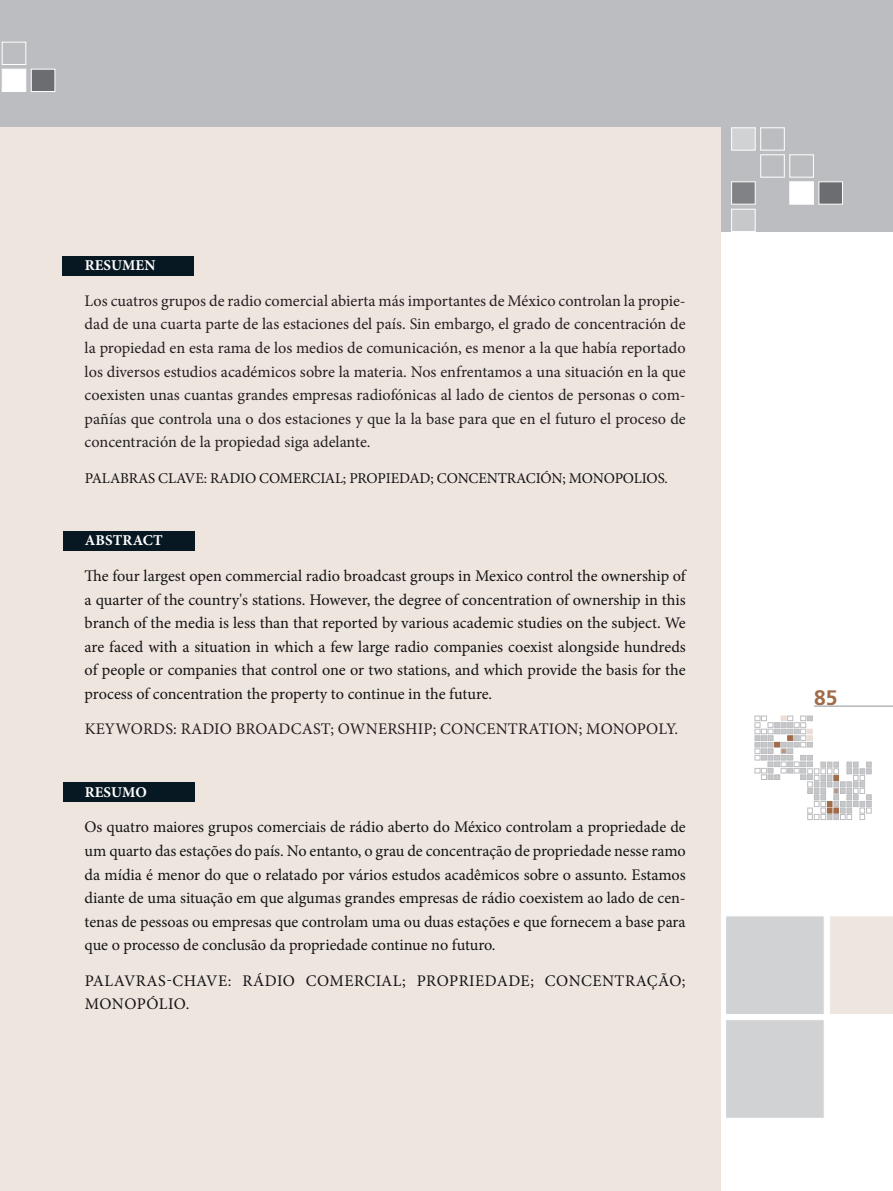
<style>
.page{position:relative;width:893px;height:1191px;background:#fff}
.page>*{position:absolute;margin:0;border:0;box-sizing:border-box;transform-origin:0 0}
.t1{font:700 21px "Frutiger";color:#a06b49}
.t2{font:16.2px/23.5px "Minion Pro";color:#141313;text-align:justify}
.t3{font:16.2px/23.5px "Minion Pro";color:#231f20;text-align:justify}
.t4{font:16.2px "Minion Pro";letter-spacing:.03em;color:#141313}
.t5{font:16.2px "Minion Pro";letter-spacing:.02em;color:#141313}
.t6{font:15px "Minion Pro";letter-spacing:-.01em;color:#141313}
.t7{font:700 15px "Minion Pro";letter-spacing:.01em;color:#fff}
</style>
<div class="page">
<svg style="left:755px;top:716px;width:116px;height:103px"></svg>
<hr style="left:814px;top:706px;width:79px;height:1px;background:#b2b3b7">
<div style="left:0;top:0;width:893px;height:232px;background:#bcbdc0"></div>
<div style="left:725px;top:915px;width:100px;height:100px;background:#d1d2d4;border:1px solid #fff"></div>
<div style="left:830px;top:916px;width:63px;height:98px;background:#eee5df"></div>
<div style="left:731px;top:182px;width:24px;height:22px;background:#808285"></div>
<div style="left:790px;top:182px;width:24px;height:22px;background:#fff"></div>
<div style="left:819px;top:182px;width:24px;height:22px;background:#6c6d70"></div>
<div style="left:760px;top:155px;width:24px;height:22px;border:1px solid #fff"></div>
<div style="left:790px;top:155px;width:24px;height:22px;border:1px solid #fff"></div>
<div style="left:731px;top:128px;width:24px;height:22px;background:#d1d2d4;border:1px solid #fff"></div>
<div style="left:760px;top:128px;width:24px;height:22px;border:1px solid #fff"></div>
<div style="left:731px;top:209px;width:24px;height:23px;background:#c7c8ca;border:1px solid #fff"></div>
<div style="left:2px;top:69px;width:24px;height:23px;background:#fff"></div>
<div style="left:31px;top:69px;width:24px;height:23px;background:#6c6d70;border:1px solid #fff"></div>
<div style="left:2px;top:42px;width:24px;height:23px;border:1px solid #fff"></div>
<div style="left:725px;top:1019px;width:100px;height:99px;background:#d1d2d4;border:1px solid #fff"></div>
<div style="left:0;top:128px;width:721px;height:1063px;background:#eee5df"></div>
<div style="left:63px;top:256px;width:131px;height:20px;background:#071822"></div>
<div style="left:63px;top:531px;width:131px;height:20px;background:#071822"></div>
<div style="left:64px;top:782px;width:131px;height:19px;background:#071822"></div>
<p class="t7" style="left:85px;top:255px;width:72px">RESUMEN</p>
<p class="t3" style="left:85px;top:289px;width:603px">Los cuatros grupos de radio comercial abierta más importantes de México controlan la propie&shy;dad de una cuarta parte de las estaciones del país. Sin embargo, el grado de concentración de la propiedad en esta rama de los medios de comunicación, es menor a la que había reportado los diversos estudios académicos sobre la materia. Nos enfrentamos a una situación en la que coexisten unas cuantas grandes empresas radiofónicas al lado de cientos de personas o com&shy;pañías que controla una o dos estaciones y que la la base para que en el futuro el proceso de concentración de la propiedad siga adelante.</p>
<p class="t6" style="left:85px;top:468px;width:585px">PALABRAS CLAVE: RADIO COMERCIAL; PROPIEDAD; CONCENTRACIÓN; MONOPOLIOS.</p>
<p class="t7" style="left:85px;top:530px;width:80px">ABSTRACT</p>
<p class="t2" style="left:85px;top:564px;width:603px">The four largest open commercial radio broadcast groups in Mexico control the ownership of a quarter of the country's stations. However, the degree of concentration of ownership in this branch of the media is less than that reported by various academic studies on the subject. We are faced with a situation in which a few large radio companies coexist alongside hundreds of people or companies that control one or two stations, and which provide the basis for the process of concentration the property to continue in the future.</p>
<p class="t3" style="left:85px;top:717px;width:23px">Keywords</p>
<p class="t3" style="left:173px;top:717px;width:507px">: RADIO BROADCAST; OWNERSHIP; CONCENTRATION; MONOPOLY.</p>
<p class="t7" style="left:85px;top:781px;width:64px">RESUMO</p>
<p class="t2" style="left:85px;top:815px;width:603px">Os quatro maiores grupos comerciais de rádio aberto do México controlam a propriedade de um quarto das estações do país. No entanto, o grau de concentração de propriedade nesse ramo da mídia é menor do que o relatado por vários estudos acadêmicos sobre o assunto. Estamos diante de uma situação em que algumas grandes empresas de rádio coexistem ao lado de cen&shy;tenas de pessoas ou empresas que controlam uma ou duas estações e que fornecem a base para que o processo de conclusão da propriedade continue no futuro.</p>
<p class="t2" style="left:85px;top:969px;width:20px">Palavras</p>
<p class="t2" style="left:166px;top:969px;width:18px">-chave</p>
<p class="t4" style="left:228px;top:969px;width:459px">: RÁDIO COMERCIAL; PROPRIEDADE; CONCENTRAÇÃO;</p>
<p class="t5" style="left:85px;top:993px;width:106px">MONOPÓLIO.</p>
<p class="t1" style="left:814px;top:685px;width:25px">85</p>
</div>
